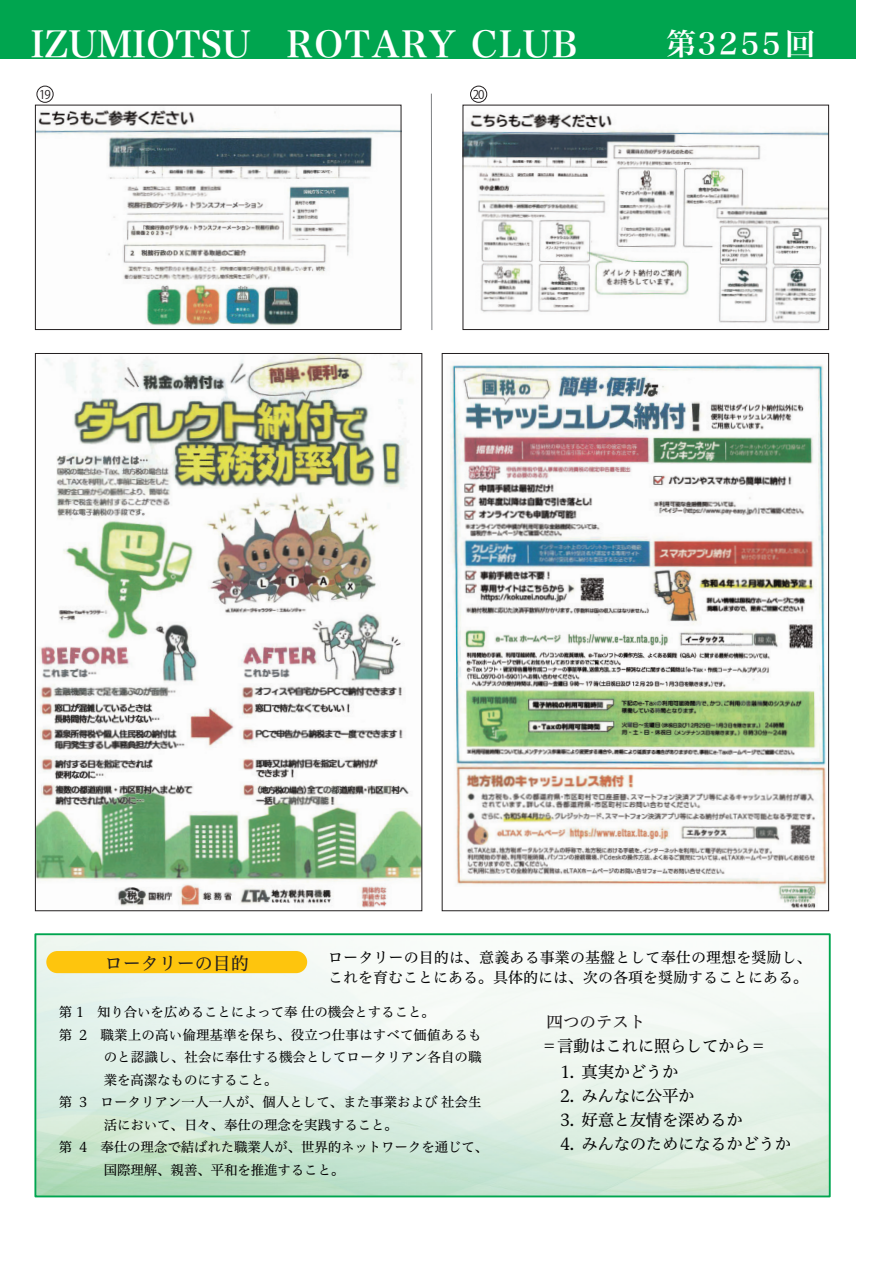
<style>
.page{position:relative;width:893px;height:1263px;background:#fff}
.page>*{position:absolute;margin:0;border:0;box-sizing:border-box;transform-origin:0 0}
.t1{font:36px "Hira Min Pro W6";letter-spacing:.02em;color:#fff}
.t2{font:30px "Hira Min Pro W6";letter-spacing:.1em;color:#fff}
.t3{font:18px "Hiragino UD Serif Std N W4";color:#231f20}
.t4{font:16.5px "Hiragino UD Serif Std N W4";letter-spacing:-.025em;color:#030303}
.t5{font:16.5px "Hiragino UD Serif Std N W4";color:#231f20}
.t6{font:15px/19.5px "Hiragino UD Serif Std N W4";letter-spacing:.01em;color:#030303}
.t7{font:13.5px "Hiragino UD Serif Std N W4";letter-spacing:-.01em;color:#030303}
.t8{font:13.5px "Hiragino UD Serif Std N W4";letter-spacing:.01em;color:#030303}
.t9{font:12px "Koz Go Pr 6 N";color:#231f20;scale:.96 1}
</style>
<div class="page">
<div style="left:0;top:0;width:855px;height:59px;background:#00a54f"></div>
<svg style="left:431px;top:93px;width:2px;height:237px"></svg>
<img style="left:37px;top:936px;width:791px;height:258px">
<div style="left:34px;top:933px;width:797px;height:264px;border:2px solid #00a54f"></div>
<img style="left:37px;top:110px;width:362px;height:216px">
<div style="left:35px;top:105px;width:366px;height:225px;border:1px solid #231f20"></div>
<img style="left:465px;top:113px;width:362px;height:211px">
<div style="left:463px;top:105px;width:366px;height:225px;border:1px solid #231f20"></div>
<div style="left:37px;top:86px;width:16px;height:17px;border:1px solid #231f20;border-radius:8px"></div>
<div style="left:470px;top:86px;width:17px;height:17px;border:1px solid #231f20;border-radius:8px"></div>
<img style="left:37px;top:355px;width:383px;height:553px">
<img style="left:450px;top:364px;width:377px;height:545px">
<div style="left:46px;top:951px;width:261px;height:22px;background:#fec50d;border-radius:11px"></div>
<h1 class="t1" style="left:31px;top:13px;width:548px">IZUMIOTSU　ROTARY CLUB</h1>
<h2 class="t2" style="left:666px;top:17px;width:150px">第3255回</h2>
<p class="t9" style="left:39px;top:88px;width:14px">19</p>
<p class="t9" style="left:473px;top:88px;width:14px">20</p>
<p class="t6" style="left:328px;top:947px;width:485px">ロータリーの目的は、意義ある事業の基盤として奉仕の理想を奨励し、これを育むことにある。具体的には、次の各項を奨励することにある。</p>
<p class="t5" style="left:547px;top:1010px;width:100px">四つのテスト</p>
<p class="t4" style="left:560px;top:1059px;width:120px">1. 真実かどうか</p>
<p class="t4" style="left:560px;top:1083px;width:136px">2. みんなに公平か</p>
<p class="t4" style="left:560px;top:1107px;width:184px">3. 好意と友情を深めるか</p>
<p class="t4" style="left:560px;top:1131px;width:233px">4. みんなのためになるかどうか</p>
<h3 class="t3" style="left:105px;top:949px;width:145px">ロータリーの目的</h3>
<p class="t7" style="left:59px;top:1002px;width:377px">第 1　知り合いを広めることによって奉 仕の機会とすること。</p>
<p class="t8" style="left:59px;top:1024px;width:424px">第 2　職業上の高い倫理基準を保ち、役立つ仕事はすべて価値あるも</p>
<p class="t7" style="left:104px;top:1047px;width:379px">のと認識し、社会に奉仕する機会としてロータリアン各自の職</p>
<p class="t7" style="left:104px;top:1069px;width:175px">業を高潔なものにすること。</p>
<p class="t7" style="left:59px;top:1092px;width:424px">第 3　ロータリアン一人一人が、個人として、また事業および 社会生</p>
<p class="t7" style="left:104px;top:1114px;width:296px">活において、日々、奉仕の理念を実践すること。</p>
<p class="t7" style="left:59px;top:1137px;width:431px">第 4　奉仕の理念で結ばれた職業人が、世界的ネットワークを通じて、</p>
<p class="t7" style="left:104px;top:1159px;width:242px">国際理解、親善、平和を推進すること。</p>
<p class="t4" style="left:541px;top:1033px;width:227px">＝言動はこれに照らしてから＝</p>
</div>
